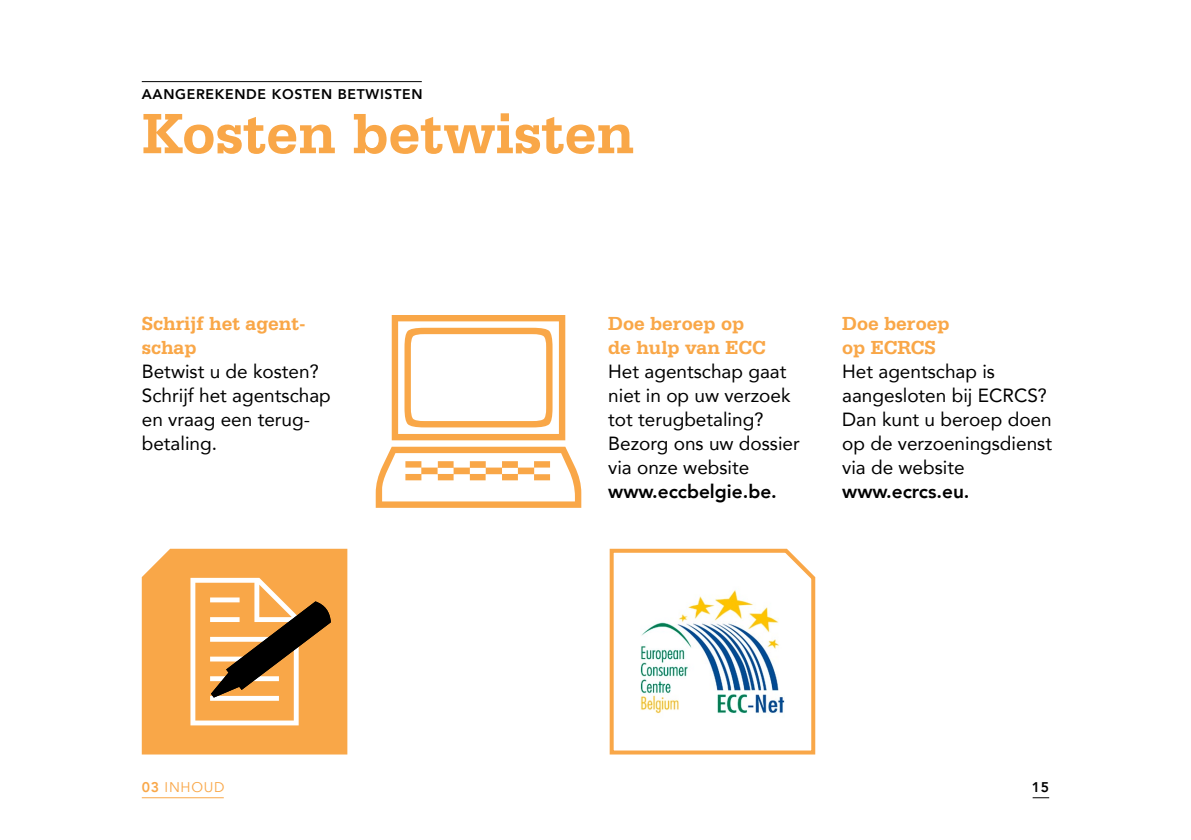
<style>
.page{position:relative;width:1191px;height:840px;background:#fff}
.page>*{position:absolute;margin:0;border:0;box-sizing:border-box;transform-origin:0 0}
.t1{font:700 60px "Serifa BT";color:#f9a748}
.t2{font:700 20px/24px "Serifa BT";color:#f9a748}
.t3{font:19px/24px "Avenir";color:#000}
.t4{font:800 19px "Avenir";color:#000}
.t5{font:800 14px "Avenir";letter-spacing:.05em;color:#000}
.t6{font:14px "Avenir";letter-spacing:.05em;color:#f9a748}
.s1{font-weight:800}
</style>
<div class="page">
<hr style="left:142px;top:796px;width:82px;height:1px;background:#f9a748">
<hr style="left:142px;top:81px;width:280px;height:1px;background:#000">
<svg style="left:376px;top:315px;width:205px;height:192px"></svg>
<svg style="left:609px;top:548px;width:207px;height:207px"></svg>
<div style="left:141px;top:548px;width:207px;height:207px;background:#f9a748"></div>
<svg style="left:190px;top:577px;width:141px;height:148px"></svg>
<p class="t5" style="left:142px;top:83px;width:282px">AANGEREKENDE KOSTEN BETWISTEN</p>
<h1 class="t1" style="left:142px;top:96px;width:494px">Kosten betwisten</h1>
<p class="t2" style="left:142px;top:311px;width:165px">Schrijf het agent&shy;schap</p>
<p class="t3" style="left:142px;top:359px;width:191px">Betwist u de kosten?<br>Schrijf het agentschap en vraag een terug&shy;betaling.</p>
<p class="t2" style="left:608px;top:310px;width:159px">Doe beroep op de hulp van ECC</p>
<p class="t3" style="left:608px;top:358px;width:193px">Het agentschap gaat niet in op uw verzoek tot terugbetaling?<br>Bezorg ons uw dossier via onze website</p>
<p class="t4" style="left:608px;top:476px;width:170px">www.eccbelgie.be.</p>
<p class="t2" style="left:842px;top:311px;width:109px">Doe beroep op ECRCS</p>
<p class="t3" style="left:842px;top:359px;width:211px">Het agentschap is aangesloten bij ECRCS?<br>Dan kunt u beroep doen op de verzoeningsdienst via de website</p>
<p class="t4" style="left:842px;top:476px;width:129px">www.ecrcs.eu.</p>
<p class="t6" style="left:142px;top:778px;width:84px"><span class="s1">03</span> INHOUD</p>
<p class="t5" style="left:1032px;top:775px;width:19px">15</p>
</div>
